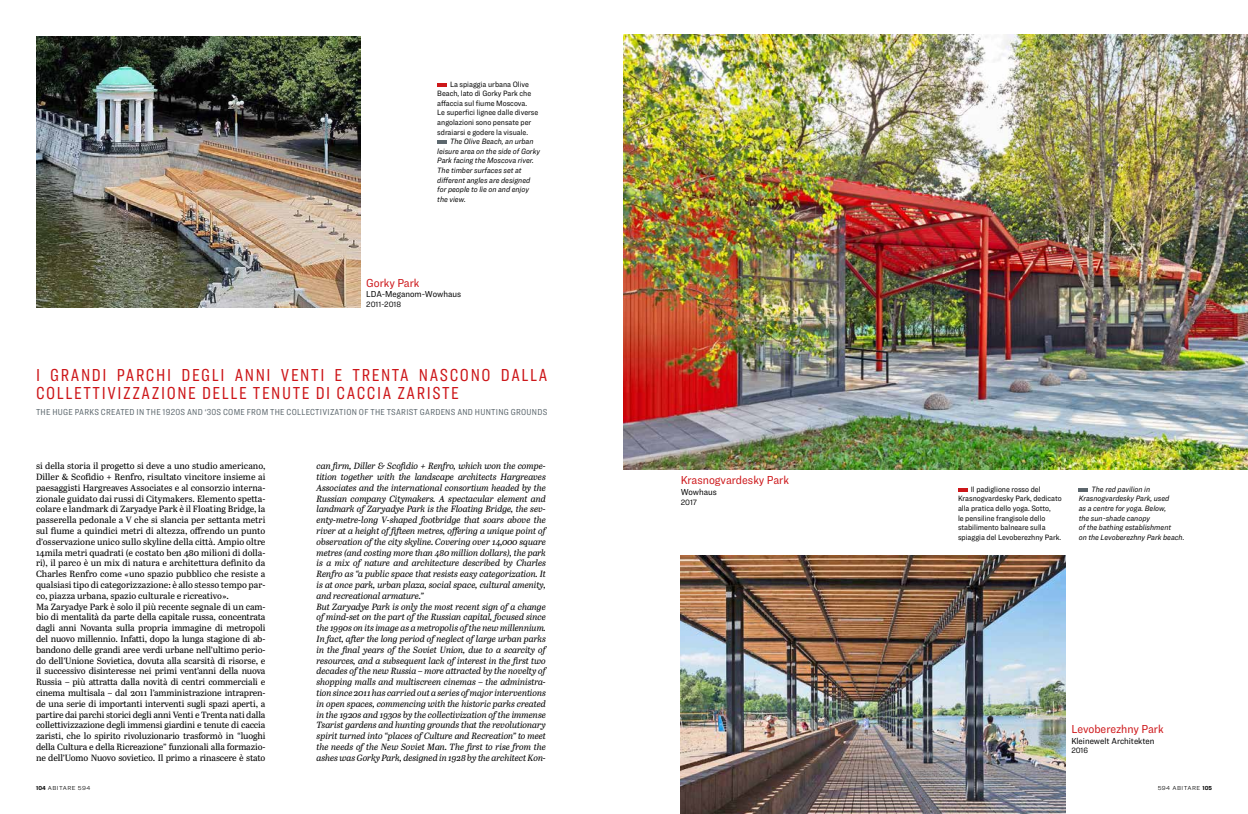
<style>
.page{position:relative;width:1248px;height:814px;background:#fff}
.page>*{position:absolute;margin:0;border:0;box-sizing:border-box;transform-origin:0 0}
.t1{font:18px/18px "Ringside Compressed";letter-spacing:.09em;color:#cd171a}
.t2{font:12px "Ringside Narrow";color:#cd171a}
.t3{font:9px/10.8px "Abril Text";letter-spacing:-.015em;color:#000}
.t4{font:italic 9px/10.8px "Abril Text";letter-spacing:-.01em;color:#000}
.t5{font:9px "Ringside Condensed";letter-spacing:.03em;color:#5d686e}
.t6{font:9px "Ringside Narrow";color:#000}
.t7{font:8px/9.6px "Ringside Narrow";color:#000}
.t8{font:italic 8px/9.6px "Ringside Narrow";color:#000}
.t9{font:300 6px "Ringside";letter-spacing:.075em;color:#000}
.s1{font-family:"Ringside Narrow";font-weight:700}
</style>
<div class="page">
<hr style="left:957px;top:488px;width:10px;height:4px;background:#cd171a">
<svg style="left:1078px;top:488px;width:9px;height:4px"></svg>
<svg style="left:437px;top:83px;width:9px;height:3px"></svg>
<svg style="left:437px;top:140px;width:9px;height:4px"></svg>
<img style="left:623px;top:35px;width:624px;height:434px">
<img style="left:680px;top:555px;width:385px;height:259px">
<img style="left:36px;top:36px;width:325px;height:271px">
<p class="t7" style="left:437px;top:79px;width:103px;text-indent:13px">La spiaggia urbana Olive<br>Beach, lato di Gorky Park che affaccia sul fiume Moscova.<br>Le superfici lignee dalle diverse angolazioni sono pensate per sdraiarsi e godere la visuale.</p>
<p class="t8" style="left:437px;top:136px;width:104px;text-indent:13px">The Olive Beach, an urban leisure area on the side of Gorky<br>Park facing the Moscova river.<br>The timber surfaces set at different angles are designed for people to lie on and enjoy the view.</p>
<h2 class="t2" style="left:366px;top:274px;width:55px">Gorky Park</h2>
<p class="t6" style="left:366px;top:288px;width:96px">LDA-Meganom-Wowhaus</p>
<p class="t7" style="left:366px;top:299px;width:36px">2011-2018</p>
<h1 class="t1" style="left:36px;top:366px;width:513px">I GRANDI PARCHI DEGLI ANNI VENTI E TRENTA NASCONO DALLA<br>COLLETTIVIZZAZIONE DELLE TENUTE DI CACCIA ZARISTE</h1>
<p class="t5" style="left:36px;top:405px;width:513px">THE HUGE PARKS CREATED IN THE 1920S AND ‘30S COME FROM THE COLLECTIVIZATION OF THE TSARIST GARDENS AND HUNTING GROUNDS</p>
<p class="t3" style="left:36px;top:460px;width:231px">si della storia il progetto si deve a uno studio americano, Diller &amp; Scofidio + Renfro, risultato vincitore insieme ai paesaggisti Hargreaves Associates e al consorzio interna&shy;zionale guidato dai russi di Citymakers. Elemento spetta&shy;colare e landmark di Zaryadye Park è il Floating Bridge, la passerella pedonale a V che si slancia per settanta metri sul fiume a quindici metri di altezza, offrendo un punto d’osservazione unico sullo skyline della città. Ampio oltre 14mila metri quadrati (e costato ben 480 milioni di dolla&shy;ri), il parco è un mix di natura e architettura definito da Charles Renfro come «uno spazio pubblico che resiste a qualsiasi tipo di categorizzazione: è allo stesso tempo par&shy;co, piazza urbana, spazio culturale e ricreativo».<br>Ma Zaryadye Park è solo il più recente segnale di un cam&shy;bio di mentalità da parte della capitale russa, concentrata dagli anni Novanta sulla propria immagine di metropoli del nuovo millennio. Infatti, dopo la lunga stagione di ab&shy;bandono delle grandi aree verdi urbane nell’ultimo perio&shy;do dell’Unione Sovietica, dovuta alla scarsità di risorse, e il successivo disinteresse nei primi vent’anni della nuova Russia – più attratta dalla novità di centri commerciali e cinema multisala – dal 2011 l’amministrazione intrapren&shy;de una serie di importanti interventi sugli spazi aperti, a partire dai parchi storici degli anni Venti e Trenta nati dalla collettivizzazione degli immensi giardini e tenute di caccia zaristi, che lo spirito rivoluzionario trasformò in “luoghi della Cultura e della Ricreazione” funzionali alla formazio&shy;ne dell’Uomo Nuovo sovietico. Il primo a rinascere è stato</p>
<p class="t4" style="left:316px;top:460px;width:231px">can firm, Diller &amp; Scofidio + Renfro, which won the compe&shy;tition together with the landscape architects Hargreaves Associates and the international consortium headed by the Russian company Citymakers. A spectacular element and landmark of Zaryadye Park is the Floating Bridge, the sev&shy;enty-metre-long V-shaped footbridge that soars above the river at a height of fifteen metres, offering a unique point of observation of the city skyline. Covering over 14,000 square metres (and costing more than 480 million dollars), the park is a mix of nature and architecture described by Charles Renfro as “a public space that resists easy categorization. It is at once park, urban plaza, social space, cultural amenity, and recreational armature.”<br>But Zaryadye Park is only the most recent sign of a change of mind-set on the part of the Russian capital, focused since the 1990s on its image as a metropolis of the new millennium.<br>In fact, after the long period of neglect of large urban parks in the final years of the Soviet Union, due to a scarcity of resources, and a subsequent lack of interest in the first two decades of the new Russia – more attracted by the novelty of shopping malls and multiscreen cinemas – the administra&shy;tion since 2011 has carried out a series of major interventions in open spaces, commencing with the historic parks created in the 1920s and 1930s by the collectivization of the immense Tsarist gardens and hunting grounds that the revolutionary spirit turned into “places of Culture and Recreation” to meet the needs of the New Soviet Man. The first to rise from the ashes was Gorky Park, designed in 1928 by the architect Kon-</p>
<h2 class="t2" style="left:680px;top:472px;width:110px">Krasnogvardesky Park</h2>
<p class="t6" style="left:680px;top:486px;width:38px">Wowhaus</p>
<p class="t7" style="left:680px;top:497px;width:18px">2017</p>
<p class="t7" style="left:957px;top:484px;width:105px;text-indent:13px">Il padiglione rosso del<br>Krasnogvardesky Park, dedicato alla pratica dello yoga. Sotto,<br>le pensiline frangisole dello stabilimento balneare sulla spiaggia del Levoberezhny Park.</p>
<p class="t8" style="left:1078px;top:484px;width:107px;text-indent:13px">The red pavilion in<br>Krasnogvardesky Park, used<br>as a centre for yoga. Below,<br>the sun-shade canopy<br>of the bathing establishment<br>on the Levoberezhny Park beach.</p>
<h2 class="t2" style="left:1071px;top:720px;width:94px">Levoberezhny Park</h2>
<p class="t6" style="left:1071px;top:734px;width:85px">Kleinewelt Architekten</p>
<p class="t7" style="left:1071px;top:745px;width:18px">2016</p>
<p class="t9" style="left:36px;top:784px;width:56px"><span class="s1">104</span> ABITARE 594</p>
<p class="t9" style="left:1157px;top:784px;width:56px">594 ABITARE <span class="s1">105</span></p>
</div>
